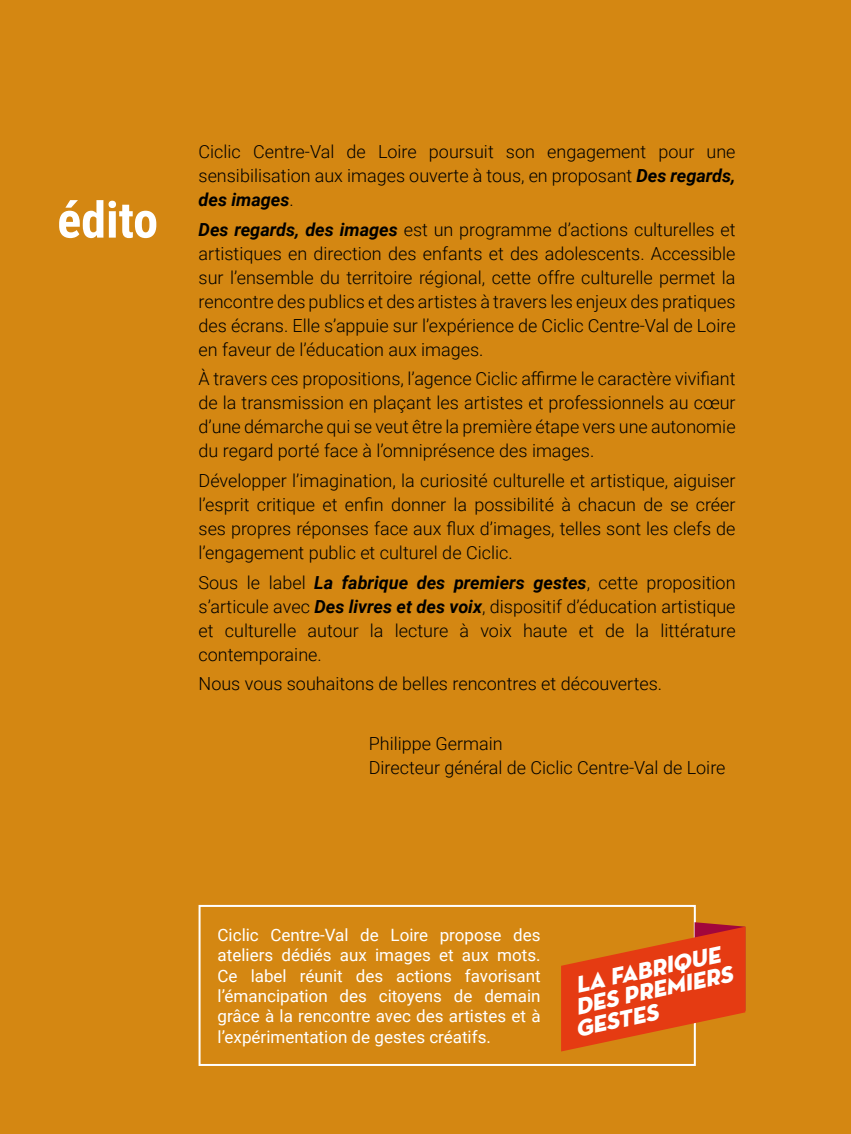
<style>
.page{position:relative;width:851px;height:1134px;background:#fff}
.page>*{position:absolute;margin:0;border:0;box-sizing:border-box;transform-origin:0 0}
.t1{font:700 50px "Roboto Condensed";color:#fff}
.t2{font:italic 23.4px/21.4px "Neutra Disp Titling";color:#fff}
.t3{font:300 18px/24px "Roboto";color:#000;text-align:justify}
.t4{font:17px/20.4px "Roboto";color:#fff;text-align:justify}
.s1{font-weight:700;font-style:italic}
</style>
<div class="page">
<div style="left:0;top:0;width:850px;height:1134px;background:#d48712"></div>
<div style="left:198px;top:905px;width:497px;height:161px;border:2px solid #fff"></div>
<svg style="left:561px;top:922px;width:184px;height:129px"></svg>
<h1 class="t1" style="left:57px;top:185px;width:102px">édito</h1>
<p class="t3" style="left:198px;top:139px;width:538px">Ciclic Centre-Val de Loire poursuit son engagement pour une sensibilisation aux images ouverte à tous, en proposant <span class="s1">Des regards, des images</span>.</p>
<p class="t3" style="left:198px;top:217px;width:538px"><span class="s1">Des regards, des images</span> est un programme d’actions culturelles et artistiques en direction des enfants et des adolescents. Accessible sur l’ensemble du territoire régional, cette offre culturelle permet la rencontre des publics et des artistes à travers les enjeux des pratiques des écrans. Elle s’appuie sur l’expérience de Ciclic Centre-Val de Loire en faveur de l’éducation aux images.</p>
<p class="t3" style="left:198px;top:366px;width:538px">À travers ces propositions, l’agence Ciclic affirme le caractère vivifiant de la transmission en plaçant les artistes et professionnels au cœur d’une démarche qui se veut être la première étape vers une autonomie du regard porté face à l’omniprésence des images.</p>
<p class="t3" style="left:198px;top:468px;width:538px">Développer l’imagination, la curiosité culturelle et artistique, aiguiser l’esprit critique et enfin donner la possibilité à chacun de se créer ses propres réponses face aux flux d’images, telles sont les clefs de l’engagement public et culturel de Ciclic.</p>
<p class="t3" style="left:198px;top:570px;width:538px">Sous le label <span class="s1">La fabrique des premiers gestes</span>, cette proposition s’articule avec <span class="s1">Des livres et des voix</span>, dispositif d’éducation artistique et culturelle autour la lecture à voix haute et de la littérature contemporaine.</p>
<p class="t3" style="left:198px;top:671px;width:465px">Nous vous souhaitons de belles rencontres et découvertes.</p>
<p class="t3" style="left:369px;top:731px;width:358px">Philippe Germain<br>Directeur général de Ciclic Centre-Val de Loire</p>
<p class="t4" style="left:217px;top:924px;width:324px">Ciclic Centre-Val de Loire propose des ateliers dédiés aux images et aux mots.<br>Ce label réunit des actions favorisant l’émancipation des citoyens de demain grâce à la rencontre avec des artistes et à l’expérimentation de gestes créatifs.</p>
<p class="t2" style="left:564px;top:976px;width:166px;text-indent:9px;rotate:-12deg">LA FABRIQUE<br>DES PREMIERS<br>GESTES</p>
</div>
